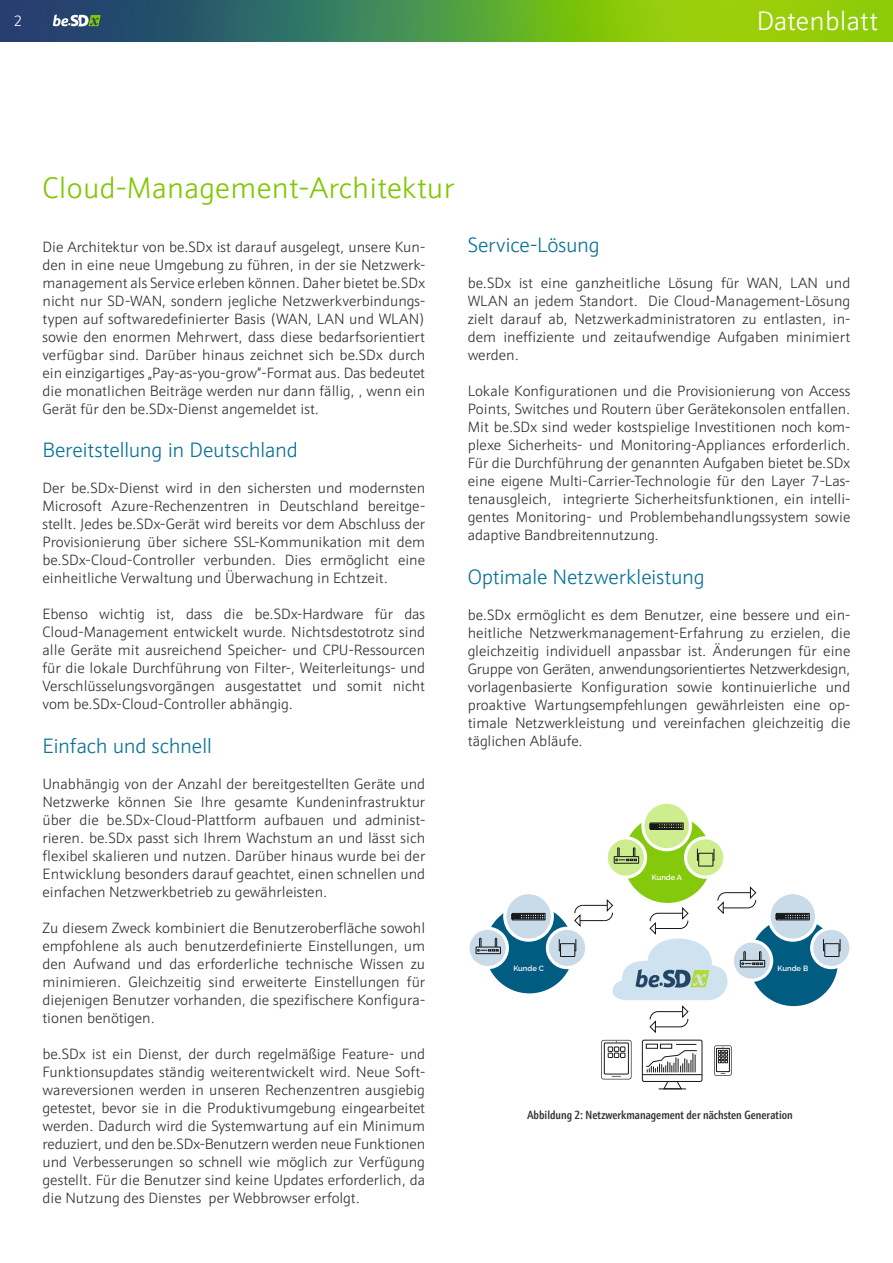
<style>
.page{position:relative;width:893px;height:1263px;background:#fff}
.page>*{position:absolute;margin:0;border:0;box-sizing:border-box;transform-origin:0 0}
.t1{font:300 30px "Kronos Sans Pro";letter-spacing:.01em;color:#80c700}
.t2{font:300 27px "Kronos Sans Pro";letter-spacing:.01em;color:#fff}
.t3{font:300 21px "Kronos Sans Pro";letter-spacing:-.015em;color:#0b7296}
.t4{font:300 15px/18px "Kronos Sans Pro";color:#323232;text-align:justify}
.t5{font:300 15px "Kronos Sans Pro";color:#fff}
.t6{font:500 12px "Kronos Sans Pro Comp";color:#323232}
.t7{font:600 7.65px "Raleway";color:#fff}
</style>
<div class="page">
<img style="left:0;top:0;width:580px;height:42px">
<svg style="left:580px;top:0;width:313px;height:42px;background:#93cc09"></svg>
<svg style="left:53px;top:15px;width:48px;height:11px"></svg>
<div style="left:623px;top:814px;width:89px;height:89px;background:#85c90c;border-radius:50%"></div>
<div style="left:643px;top:802px;width:47px;height:48px;background:#cded8f;border-radius:50%"></div>
<div style="left:641px;top:800px;width:51px;height:51px;border:3px solid #fff;border-radius:50%"></div>
<div style="left:749px;top:917px;width:89px;height:89px;background:#005c80;border-radius:50%"></div>
<div style="left:769px;top:892px;width:48px;height:48px;background:#c9dbe9;border-radius:50%"></div>
<div style="left:767px;top:891px;width:51px;height:51px;border:3px solid #fff;border-radius:50%"></div>
<div style="left:485px;top:905px;width:89px;height:88px;background:#005c80;border-radius:50%"></div>
<svg style="left:505px;top:892px;width:47px;height:48px"></svg>
<div style="left:503px;top:891px;width:51px;height:51px;border:3px solid #fff;border-radius:50%"></div>
<div style="left:650px;top:823px;width:33px;height:7px;border:1px solid #171818"></div>
<svg style="left:650px;top:823px;width:32px;height:6px"></svg>
<svg style="left:714px;top:1045px;width:18px;height:31px"></svg>
<svg style="left:601px;top:1040px;width:30px;height:39px"></svg>
<svg style="left:607px;top:836px;width:40px;height:43px"></svg>
<svg style="left:684px;top:836px;width:40px;height:43px"></svg>
<div style="left:776px;top:913px;width:34px;height:7px;border:1px solid #171818"></div>
<div style="left:776px;top:914px;width:9px;height:5px;background:#171818"></div>
<svg style="left:785px;top:914px;width:23px;height:5px"></svg>
<svg style="left:810px;top:927px;width:40px;height:42px"></svg>
<div style="left:512px;top:913px;width:33px;height:7px;border:1px solid #171818"></div>
<div style="left:512px;top:914px;width:8px;height:5px;background:#171818"></div>
<div style="left:511px;top:914px;width:10px;height:5px;border:1px solid #171818"></div>
<svg style="left:470px;top:927px;width:39px;height:42px"></svg>
<div style="left:642px;top:1040px;width:60px;height:42px;border:1px solid #171818;border-radius:2px"></div>
<svg style="left:646px;top:1044px;width:51px;height:28px"></svg>
<hr style="left:642px;top:1074px;width:60px;height:1px;background:#171818">
<svg style="left:659px;top:1081px;width:27px;height:8px"></svg>
<svg style="left:520px;top:886px;width:253px;height:147px"></svg>
<p class="t5" style="left:14px;top:11px;width:10px">2</p>
<h2 class="t2" style="left:757px;top:4px;width:123px">Datenblatt</h2>
<h1 class="t1" style="left:43px;top:169px;width:413px">Cloud-Management-Architektur</h1>
<p class="t4" style="left:43px;top:238px;width:384px">Die Architektur von be.SDx ist darauf ausgelegt, unsere Kun&shy;den in eine neue Umgebung zu führen, in der sie Netzwerk&shy;management als Service erleben können. Daher bietet be.SDx nicht nur SD-WAN, sondern jegliche Netzwerkverbindungs&shy;typen auf softwaredefinierter Basis (WAN, LAN und WLAN) sowie den enormen Mehrwert, dass diese bedarfsorientiert verfügbar sind. Darüber hinaus zeichnet sich be.SDx durch ein einzigartiges „Pay-as-you-grow“-Format aus. Das bedeutet die monatlichen Beiträge werden nur dann fällig, , wenn ein Gerät für den be.SDx-Dienst angemeldet ist.</p>
<h3 class="t3" style="left:43px;top:437px;width:257px">Bereitstellung in Deutschland</h3>
<p class="t4" style="left:43px;top:479px;width:384px">Der be.SDx-Dienst wird in den sichersten und modernsten Microsoft Azure-Rechenzentren in Deutschland bereitge&shy;stellt. Jedes be.SDx-Gerät wird bereits vor dem Abschluss der Provisionierung über sichere SSL-Kommunikation mit dem be.SDx-Cloud-Controller verbunden. Dies ermöglicht eine einheitliche Verwaltung und Überwachung in Echtzeit.</p>
<p class="t4" style="left:43px;top:605px;width:384px">Ebenso wichtig ist, dass die be.SDx-Hardware für das Cloud-Management entwickelt wurde. Nichtsdestotrotz sind alle Geräte mit ausreichend Speicher- und CPU-Ressourcen für die lokale Durchführung von Filter-, Weiterleitungs- und Verschlüsselungsvorgängen ausgestattet und somit nicht vom be.SDx-Cloud-Controller abhängig.</p>
<h3 class="t3" style="left:43px;top:732px;width:171px">Einfach und schnell</h3>
<p class="t4" style="left:43px;top:774px;width:384px">Unabhängig von der Anzahl der bereitgestellten Geräte und Netzwerke können Sie Ihre gesamte Kundeninfrastruktur über die be.SDx-Cloud-Plattform aufbauen und administ&shy;rieren. be.SDx passt sich Ihrem Wachstum an und lässt sich flexibel skalieren und nutzen. Darüber hinaus wurde bei der Entwicklung besonders darauf geachtet, einen schnellen und einfachen Netzwerkbetrieb zu gewährleisten.</p>
<p class="t4" style="left:43px;top:918px;width:384px">Zu diesem Zweck kombiniert die Benutzeroberfläche sowohl empfohlene als auch benutzerdefinierte Einstellungen, um den Aufwand und das erforderliche technische Wissen zu minimieren. Gleichzeitig sind erweiterte Einstellungen für diejenigen Benutzer vorhanden, die spezifischere Konfigura&shy;tionen benötigen.</p>
<p class="t4" style="left:43px;top:1044px;width:384px">be.SDx ist ein Dienst, der durch regelmäßige Feature- und Funktionsupdates ständig weiterentwickelt wird. Neue Soft&shy;wareversionen werden in unseren Rechenzentren ausgiebig getestet, bevor sie in die Produktivumgebung eingearbeitet werden. Dadurch wird die Systemwartung auf ein Minimum reduziert, und den be.SDx-Benutzern werden neue Funktionen und Verbesserungen so schnell wie möglich zur Verfügung gestellt. Für die Benutzer sind keine Updates erforderlich, da die Nutzung des Dienstes per Webbrowser erfolgt.</p>
<h3 class="t3" style="left:468px;top:232px;width:134px">Service-Lösung</h3>
<p class="t4" style="left:468px;top:274px;width:384px">be.SDx ist eine ganzheitliche Lösung für WAN, LAN und WLAN an jedem Standort. Die Cloud-Management-Lösung zielt darauf ab, Netzwerkadministratoren zu entlasten, in&shy;dem ineffiziente und zeitaufwendige Aufgaben minimiert werden.</p>
<p class="t4" style="left:468px;top:382px;width:384px">Lokale Konfigurationen und die Provisionierung von Access Points, Switches und Routern über Gerätekonsolen entfallen.<br>Mit be.SDx sind weder kostspielige Investitionen noch kom&shy;plexe Sicherheits- und Monitoring-Appliances erforderlich.<br>Für die Durchführung der genannten Aufgaben bietet be.SDx eine eigene Multi-Carrier-Technologie für den Layer 7-Las&shy;tenausgleich, integrierte Sicherheitsfunktionen, ein intelli&shy;gentes Monitoring- und Problembehandlungssystem sowie adaptive Bandbreitennutzung.</p>
<h3 class="t3" style="left:468px;top:563px;width:239px">Optimale Netzwerkleistung</h3>
<p class="t4" style="left:468px;top:605px;width:384px">be.SDx ermöglicht es dem Benutzer, eine bessere und ein&shy;heitliche Netzwerkmanagement-Erfahrung zu erzielen, die gleichzeitig individuell anpassbar ist. Änderungen für eine Gruppe von Geräten, anwendungsorientiertes Netzwerkdesign, vorlagenbasierte Konfiguration sowie kontinuierliche und proaktive Wartungsempfehlungen gewährleisten eine op&shy;timale Netzwerkleistung und vereinfachen gleichzeitig die täglichen Abläufe.</p>
<p class="t7" style="left:652px;top:873px;width:32px">Kunde A</p>
<p class="t7" style="left:513px;top:963px;width:32px">Kunde C</p>
<p class="t7" style="left:778px;top:963px;width:32px">Kunde B</p>
<p class="t6" style="left:527px;top:1107px;width:267px">Abbildung 2: Netzwerkmanagement der nächsten Generation</p>
</div>
